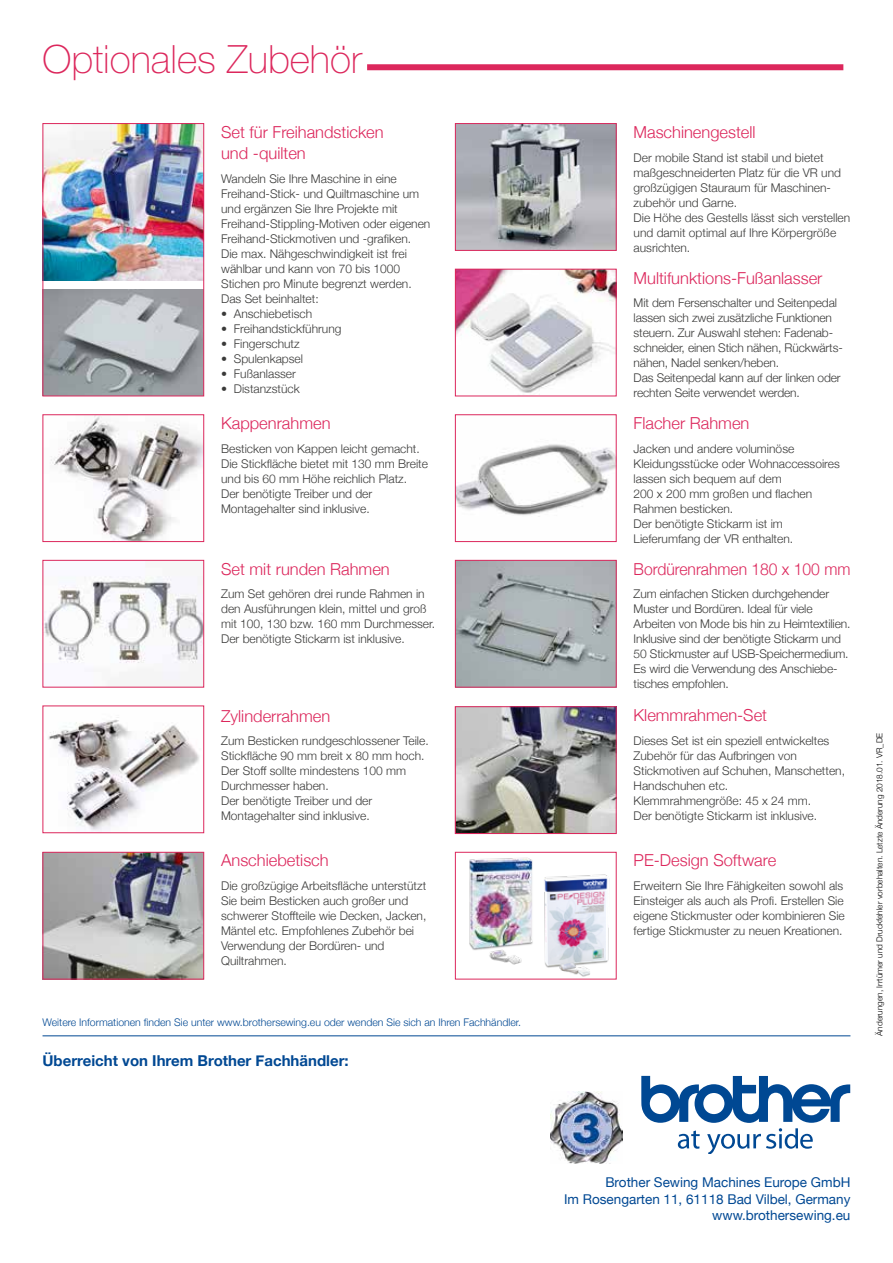
<style>
.page{position:relative;width:893px;height:1263px;background:#fff}
.page>*{position:absolute;margin:0;border:0;box-sizing:border-box;transform-origin:0 0}
.t1{font:100 39px "Helvetica Neue LT";color:#dc275c}
.t2{font:300 16.5px/21px "Helvetica Neue";color:#dc275c}
.t3{font:300 16.5px "Helvetica Neue";color:#dc275c;scale:.95 1}
.t4{font:700 15px "Helvetica Neue";color:#004893}
.t5{font:13.5px/16.5px "Helvetica Neue";color:#004893;text-align:right}
.t6{font:300 12px/15px "Helvetica Neue";color:#3a3a39}
.t7{font:300 10.5px "Helvetica Neue";color:#004893}
.t8{font:300 8.25px "Helvetica Neue";color:#000}
</style>
<div class="page">
<svg style="left:641px;top:1076px;width:209px;height:77px"></svg>
<hr style="left:43px;top:1035px;width:807px;height:1px;background:#004893">
<img style="left:457px;top:444px;width:158px;height:73px">
<div style="left:455px;top:414px;width:162px;height:128px;border:1px solid #dc275c"></div>
<img style="left:457px;top:562px;width:158px;height:123px">
<div style="left:455px;top:560px;width:162px;height:127px;border:1px solid #dc275c"></div>
<img style="left:45px;top:854px;width:157px;height:123px">
<div style="left:43px;top:852px;width:161px;height:127px;border:1px solid #dc275c"></div>
<img style="left:51px;top:416px;width:151px;height:124px">
<div style="left:43px;top:414px;width:161px;height:128px;border:1px solid #dc275c"></div>
<img style="left:45px;top:576px;width:157px;height:105px">
<div style="left:43px;top:560px;width:161px;height:127px;border:1px solid #dc275c"></div>
<img style="left:536px;top:874px;width:81px;height:106px">
<img style="left:469px;top:857px;width:112px;height:120px">
<div style="left:455px;top:852px;width:162px;height:127px;border:1px solid #dc275c"></div>
<img style="left:550px;top:1091px;width:73px;height:72px">
<div style="left:367px;top:64px;width:476px;height:6px;background:#dc275c"></div>
<img style="left:457px;top:125px;width:158px;height:124px">
<div style="left:455px;top:123px;width:162px;height:128px;border:1px solid #dc275c"></div>
<img style="left:457px;top:271px;width:158px;height:122px">
<div style="left:455px;top:269px;width:162px;height:127px;border:1px solid #dc275c"></div>
<img style="left:45px;top:125px;width:157px;height:155px">
<img style="left:45px;top:289px;width:157px;height:105px">
<div style="left:43px;top:123px;width:161px;height:273px;border:1px solid #dc275c"></div>
<img style="left:48px;top:717px;width:151px;height:114px">
<div style="left:43px;top:705px;width:161px;height:128px;border:1px solid #dc275c"></div>
<svg style="left:457px;top:708px;width:158px;height:124px;background:#969697"></svg>
<div style="left:455px;top:706px;width:162px;height:128px;border:1px solid #dc275c"></div>
<h1 class="t1" style="left:43px;top:37px;width:321px">Optionales Zubehör</h1>
<h2 class="t2" style="left:221px;top:121px;width:164px">Set für Freihandsticken und -quilten</h2>
<p class="t6" style="left:221px;top:170px;width:211px">Wandeln Sie Ihre Maschine in eine Freihand-Stick- und Quiltmaschine um und ergänzen Sie Ihre Projekte mit Freihand-Stippling-Motiven oder eigenen Freihand-Stickmotiven und -grafiken.<br>Die max. Nähgeschwindigkeit ist frei wählbar und kann von 70 bis 1000<br>Stichen pro Minute begrenzt werden.<br>Das Set beinhaltet:</p>
<p class="t6" style="left:221px;top:305px;width:92px">• Anschiebetisch</p>
<p class="t6" style="left:221px;top:320px;width:122px">• Freihandstickführung</p>
<p class="t6" style="left:221px;top:335px;width:80px">• Fingerschutz</p>
<p class="t6" style="left:221px;top:350px;width:83px">• Spulenkapsel</p>
<p class="t6" style="left:221px;top:365px;width:76px">• Fußanlasser</p>
<p class="t6" style="left:221px;top:380px;width:80px">• Distanzstück</p>
<h2 class="t2" style="left:221px;top:412px;width:111px">Kappenrahmen</h2>
<p class="t6" style="left:221px;top:440px;width:208px">Besticken von Kappen leicht gemacht.<br>Die Stickfläche bietet mit 130 mm Breite und bis 60 mm Höhe reichlich Platz.<br>Der benötigte Treiber und der Montagehalter sind inklusive.</p>
<h2 class="t2" style="left:221px;top:558px;width:170px">Set mit runden Rahmen</h2>
<p class="t6" style="left:221px;top:586px;width:216px">Zum Set gehören drei runde Rahmen in den Ausführungen klein, mittel und groß mit 100, 130 bzw. 160 mm Durchmesser.<br>Der benötigte Stickarm ist inklusive.</p>
<h2 class="t2" style="left:221px;top:704px;width:111px">Zylinderrahmen</h2>
<p class="t6" style="left:221px;top:733px;width:209px">Zum Besticken rundgeschlossener Teile.<br>Stickfläche 90 mm breit x 80 mm hoch.<br>Der Stoff sollte mindestens 100 mm<br>Durchmesser haben.<br>Der benötigte Treiber und der<br>Montagehalter sind inklusive.</p>
<h2 class="t2" style="left:221px;top:849px;width:109px">Anschiebetisch</h2>
<p class="t6" style="left:221px;top:877px;width:207px">Die großzügige Arbeitsfläche unterstützt Sie beim Besticken auch großer und schwerer Stoffteile wie Decken, Jacken, Mäntel etc. Empfohlenes Zubehör bei Verwendung der Bordüren- und Quiltrahmen.</p>
<p class="t7" style="left:43px;top:1014px;width:480px">Weitere Informationen finden Sie unter www.brothersewing.eu oder wenden Sie sich an Ihren Fachhändler.</p>
<p class="t4" style="left:43px;top:1048px;width:308px">Überreicht von Ihrem Brother Fachhändler:</p>
<h2 class="t2" style="left:634px;top:121px;width:124px">Maschinengestell</h2>
<p class="t6" style="left:634px;top:149px;width:218px">Der mobile Stand ist stabil und bietet maßgeschneiderten Platz für die VR und großzügigen Stauraum für Maschinen&shy;zubehör und Garne.<br>Die Höhe des Gestells lässt sich verstellen und damit optimal auf Ihre Körpergröße ausrichten.</p>
<h2 class="t2" style="left:634px;top:266px;width:190px">Multifunktions-Fußanlasser</h2>
<p class="t6" style="left:634px;top:295px;width:211px">Mit dem Fersenschalter und Seitenpedal lassen sich zwei zusätzliche Funktionen steuern. Zur Auswahl stehen: Fadenab&shy;schneider, einen Stich nähen, Rückwärts&shy;nähen, Nadel senken/heben.<br>Das Seitenpedal kann auf der linken oder rechten Seite verwendet werden.</p>
<h2 class="t2" style="left:634px;top:412px;width:117px">Flacher Rahmen</h2>
<p class="t6" style="left:634px;top:440px;width:208px">Jacken und andere voluminöse<br>Kleidungsstücke oder Wohnaccessoires lassen sich bequem auf dem<br>200 x 200 mm großen und flachen<br>Rahmen besticken.<br>Der benötigte Stickarm ist im<br>Lieferumfang der VR enthalten.</p>
<h2 class="t3" style="left:634px;top:556px;width:230px">Bordürenrahmen 180 x 100 mm</h2>
<p class="t6" style="left:634px;top:586px;width:218px">Zum einfachen Sticken durchgehender Muster und Bordüren. Ideal für viele Arbeiten von Mode bis hin zu Heimtextilien.<br>Inklusive sind der benötigte Stickarm und 50 Stickmuster auf USB-Speichermedium.<br>Es wird die Verwendung des Anschiebe&shy;tisches empfohlen.</p>
<h2 class="t2" style="left:634px;top:704px;width:135px">Klemmrahmen-Set</h2>
<p class="t6" style="left:634px;top:732px;width:213px">Dieses Set ist ein speziell entwickeltes Zubehör für das Aufbringen von Stickmotiven auf Schuhen, Manschetten, Handschuhen etc.<br>Klemmrahmengröße: 45 x 24 mm.<br>Der benötigte Stickarm ist inklusive.</p>
<p class="t8" style="left:873px;top:1036px;width:304px;rotate:-90deg">Änderungen, Irrtümer und Druckfehler vorbehalten. Letzte Änderung 2018.01. VR_DE</p>
<h2 class="t2" style="left:634px;top:849px;width:144px">PE-Design Software</h2>
<p class="t6" style="left:634px;top:877px;width:213px">Erweitern Sie Ihre Fähigkeiten sowohl als Einsteiger als auch als Profi. Erstellen Sie eigene Stickmuster oder kombinieren Sie fertige Stickmuster zu neuen Kreationen.</p>
<p class="t5" style="left:564px;top:1175px;width:288px">Brother Sewing Machines Europe GmbH<br>Im Rosengarten 11, 61118 Bad Vilbel, Germany www.brothersewing.eu</p>
</div>
